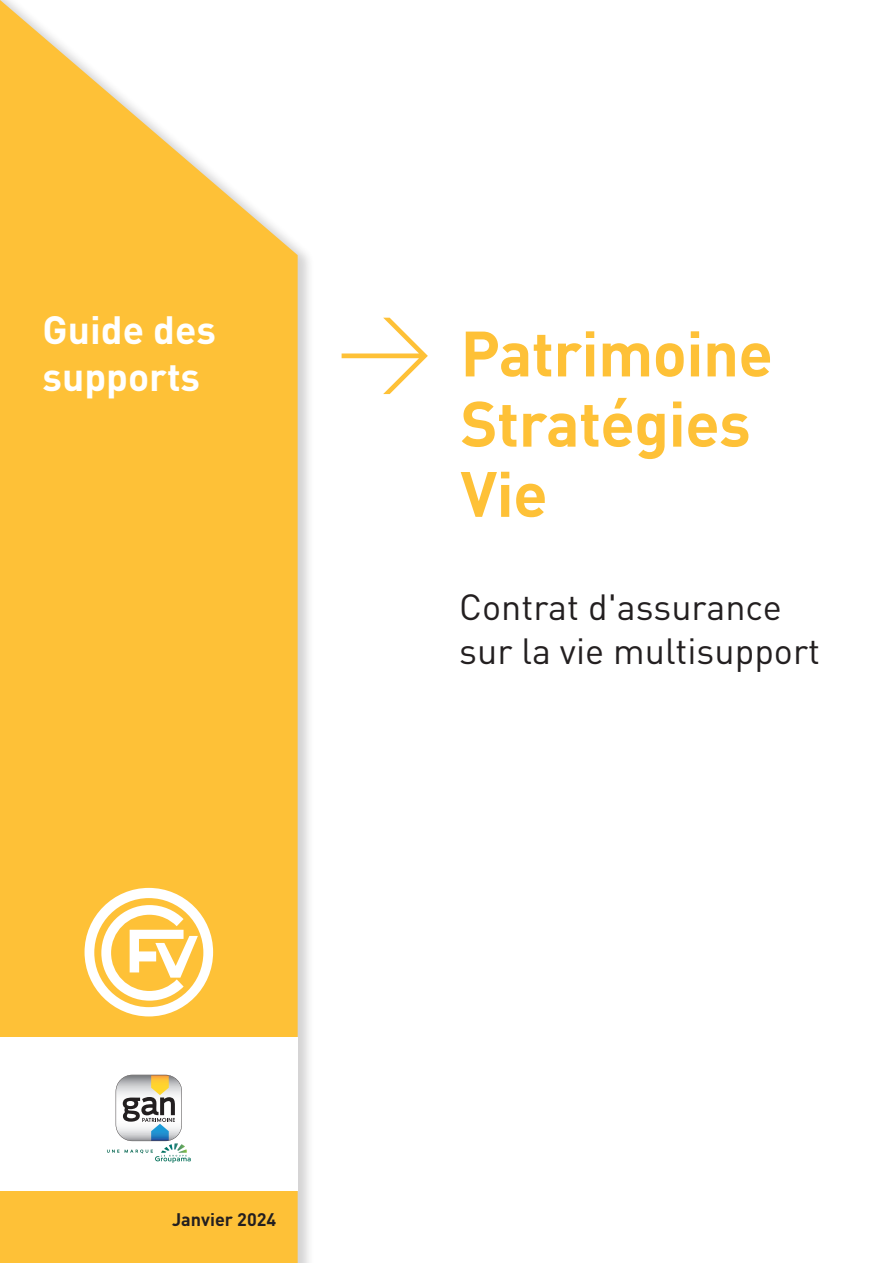
<style>
.page{position:relative;width:893px;height:1263px;background:#fff}
.page>*{position:absolute;margin:0;border:0;box-sizing:border-box;transform-origin:0 0}
.t1{font:300 94.5px "DIN Pro";color:#fec137}
.t2{font:700 63px "DIN Pro";letter-spacing:-.01em;color:#fec137}
.t3{font:700 39px/46.8px "DIN Pro";color:#fff}
.t4{font:36px "DIN Pro";color:#231f20}
.t5{font:700 18px "DIN Pro";color:#231f20}
</style>
<div class="page">
<div style="left:0;top:0;width:315px;height:1263px;background:#231f20;opacity:.2"></div>
<svg style="left:0;top:0;width:298px;height:1263px;background:#fdc84e"></svg>
<svg style="left:85px;top:888px;width:128px;height:128px"></svg>
<div style="left:0;top:1037px;width:298px;height:154px;background:#fff"></div>
<svg style="left:107px;top:1075px;width:84px;height:88px"></svg>
<p class="t3" style="left:43px;top:302px;width:175px">Guide des supports</p>
<p class="t1" style="left:336px;top:282px;width:99px">→</p>
<p class="t2" style="left:460px;top:301px;width:314px">Patrimoine</p>
<p class="t2" style="left:460px;top:371px;width:292px">Stratégies</p>
<p class="t2" style="left:460px;top:442px;width:89px">Vie</p>
<p class="t4" style="left:459px;top:579px;width:324px">Contrat d'assurance</p>
<p class="t4" style="left:459px;top:622px;width:362px">sur la vie multisupport</p>
<p class="t5" style="left:172px;top:1204px;width:106px">Janvier 2024</p>
</div>
